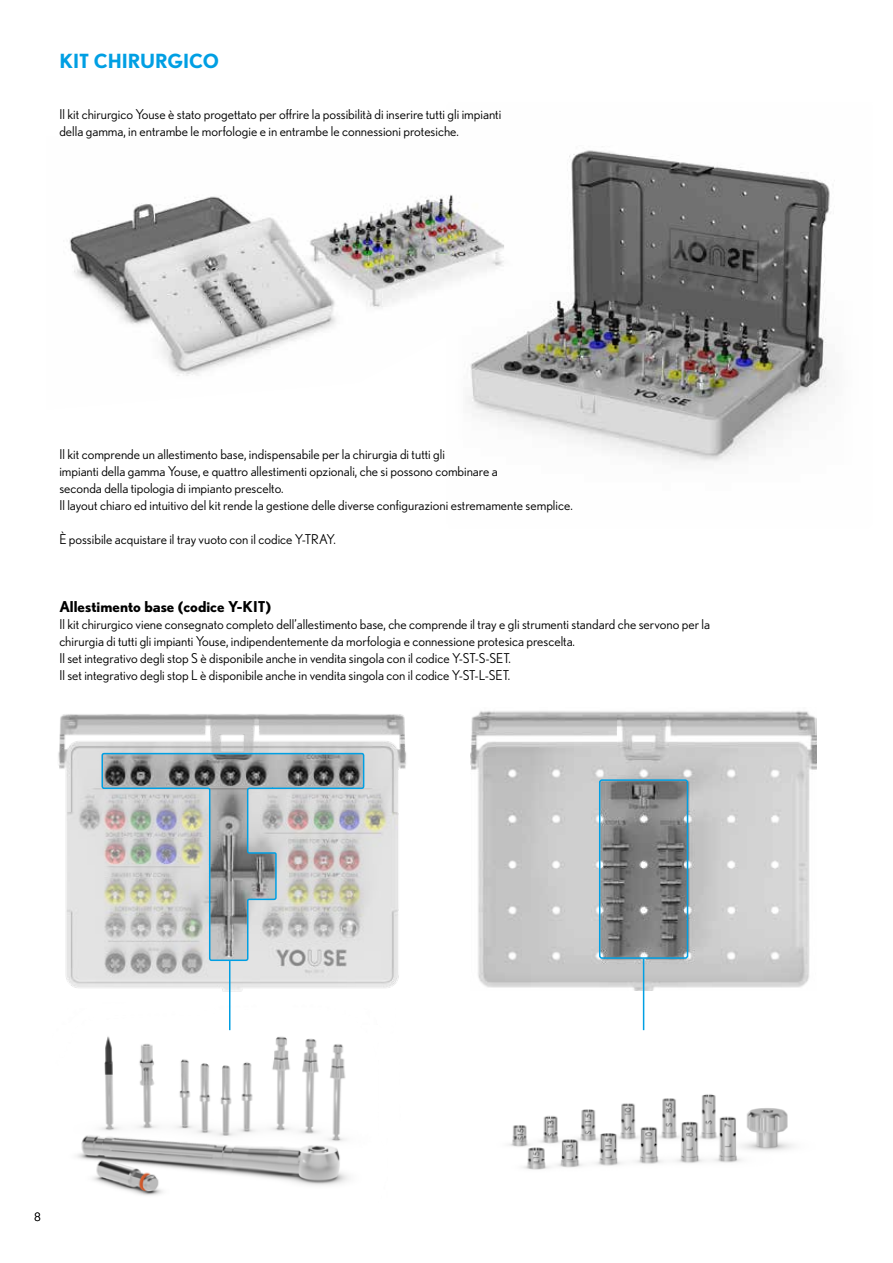
<style>
.page{position:relative;width:893px;height:1263px;background:#fff}
.page>*{position:absolute;margin:0;border:0;box-sizing:border-box;transform-origin:0 0}
.t1{font:700 19.5px "Nobel";color:#009fe3}
.t2{font:700 15px "Nobel";color:#000}
.t3{font:13.5px/17px "Nobel";color:#000}
.t4{font:12px "Akkurat Light Pro";color:#000}
</style>
<div class="page">
<img style="left:480px;top:150px;width:350px;height:313px">
<img style="left:69px;top:150px;width:460px;height:260px">
<svg style="left:58px;top:714px;width:348px;height:287px;fill:#e2e2e2"></svg>
<img style="left:509px;top:1008px;width:284px;height:162px">
<img style="left:77px;top:1001px;width:272px;height:195px">
<svg style="left:101px;top:752px;width:264px;height:210px;background:#b2b5b5"></svg>
<hr style="left:229px;top:961px;width:1px;height:69px;background:#009fe3">
<img style="left:470px;top:711px;width:346px;height:279px">
<hr style="left:643px;top:959px;width:1px;height:71px;background:#009fe3">
<div style="left:599px;top:779px;width:89px;height:180px;border:2px solid #009fe3;border-radius:2px"></div>
<h1 class="t1" style="left:59px;top:49px;width:161px">KIT CHIRURGICO</h1>
<p class="t3" style="left:59px;top:106px;width:443px">Il kit chirurgico Youse è stato progettato per offrire la possibilità di inserire tutti gli impianti della gamma, in entrambe le morfologie e in entrambe le connessioni protesiche.</p>
<p class="t3" style="left:59px;top:446px;width:515px">Il kit comprende un allestimento base, indispensabile per la chirurgia di tutti gli<br>impianti della gamma Youse, e quattro allestimenti opzionali, che si possono combinare a<br>seconda della tipologia di impianto prescelto.<br>Il layout chiaro ed intuitivo del kit rende la gestione delle diverse configurazioni estremamente semplice.</p>
<p class="t3" style="left:59px;top:531px;width:278px">È possibile acquistare il tray vuoto con il codice Y-TRAY.</p>
<p class="t2" style="left:59px;top:598px;width:213px">Allestimento base (codice Y-KIT)</p>
<p class="t3" style="left:59px;top:616px;width:652px">Il kit chirurgico viene consegnato completo dell’allestimento base, che comprende il tray e gli strumenti standard che servono per la chirurgia di tutti gli impianti Youse, indipendentemente da morfologia e connessione protesica prescelta.<br>Il set integrativo degli stop S è disponibile anche in vendita singola con il codice Y-ST-S-SET.<br>Il set integrativo degli stop L è disponibile anche in vendita singola con il codice Y-ST-L-SET.</p>
<p class="t4" style="left:34px;top:1210px;width:8px">8</p>
</div>
